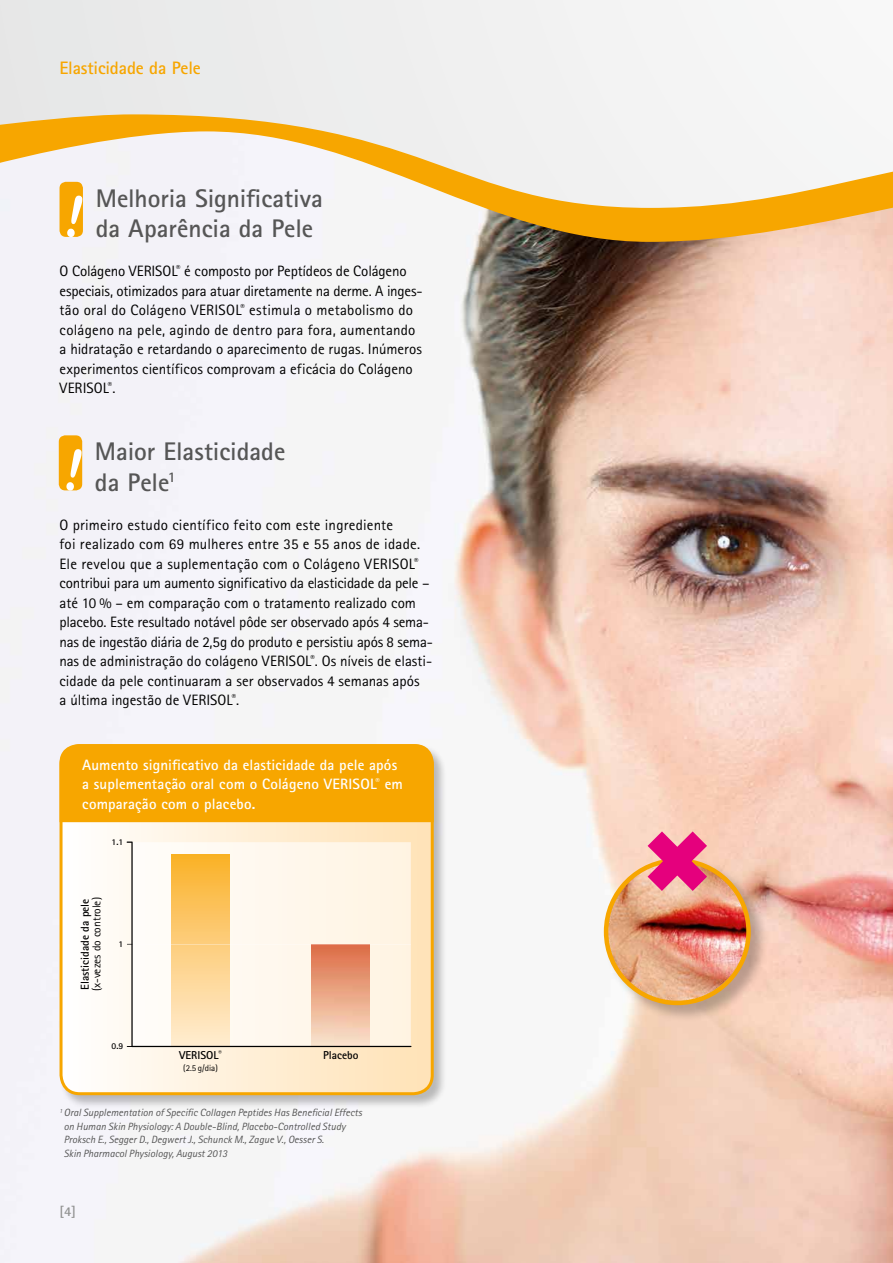
<style>
.page{position:relative;width:893px;height:1263px;background:#fff}
.page>*{position:absolute;margin:0;border:0;box-sizing:border-box;transform-origin:0 0}
.t1{font:700 25.5px/30.6px "Rotis Sans Serif";letter-spacing:-.005em;color:#565656}
.t2{font:700 18px "Rotis Sans Serif";letter-spacing:-.01em;color:#f7a600}
.t3{font:15px/19.5px "Rotis Sans Serif";color:#000}
.t4{font:700 15px/19.5px "Rotis Sans Serif";letter-spacing:.01em;color:#fff}
.t5{font:700 13.5px "Rotis Sans Serif";color:#8f908f}
.t6{font:700 11.4px "Rotis Sans Serif";color:#000}
.t7{font:11.4px "Rotis Sans Serif";color:#000}
.t8{font:italic 10.5px/13.5px "Rotis Sans Serif";color:#565656}
.t9{font:8.85px "Rotis Sans Serif";color:#000}
.t10{font:700 8.85px "Rotis Sans Serif";color:#000}
</style>
<div class="page">
<img style="left:0;top:261px;width:893px;height:1002px">
<div style="left:0;top:0;width:740px;height:114px;background:#eee"></div>
<svg style="left:0;top:114px;width:893px;height:147px;fill:#f4f2f3"></svg>
<div style="left:59px;top:743px;width:388px;height:365px;background:#000;opacity:.25"></div>
<svg style="left:61px;top:822px;width:371px;height:272px"></svg>
<svg style="left:127px;top:841px;width:284px;height:206px"></svg>
<div style="left:60px;top:744px;width:374px;height:351px;border:3px solid #f7a600;border-radius:19px"></div>
<div style="left:60px;top:744px;width:374px;height:78px;background:#f7a600"></div>
<div style="left:60px;top:182px;width:23px;height:55px;background:#f7a600;border-radius:6px"></div>
<svg style="left:66px;top:195px;width:17px;height:43px"></svg>
<div style="left:59px;top:435px;width:23px;height:55px;background:#f7a600;border-radius:6px"></div>
<svg style="left:66px;top:448px;width:17px;height:44px"></svg>
<div style="left:603px;top:857px;width:165px;height:165px;background:#000;opacity:.25"></div>
<img style="left:606px;top:860px;width:142px;height:143px;border-radius:71px">
<div style="left:604px;top:858px;width:147px;height:147px;border:4px solid #f7a600;border-radius:50%"></div>
<svg style="left:648px;top:831px;width:59px;height:60px;background:#eb4c8b"></svg>
<p class="t2" style="left:60px;top:56px;width:143px">Elasticidade da Pele</p>
<h1 class="t1" style="left:96px;top:182px;width:229px">Melhoria Significativa da Aparência da Pele</h1>
<p class="t3" style="left:60px;top:261px;width:365px">O Colágeno VERISOL<sup>®</sup> é composto por Peptídeos de Colágeno especiais, otimizados para atuar diretamente na derme. A inges&shy;tão oral do Colágeno VERISOL<sup>®</sup> estimula o metabolismo do colágeno na pele, agindo de dentro para fora, aumentando a hidratação e retardando o aparecimento de rugas. Inúmeros experimentos científicos comprovam a eficácia do Colágeno VERISOL<sup>®</sup>.</p>
<h1 class="t1" style="left:95px;top:436px;width:192px">Maior Elasticidade da Pele<sup>1</sup></h1>
<p class="t3" style="left:60px;top:515px;width:375px">O primeiro estudo científico feito com este ingrediente<br>foi realizado com 69 mulheres entre 35 e 55 anos de idade.<br>Ele revelou que a suplementação com o Colágeno VERISOL<sup>® </sup>contribui para um aumento significativo da elasticidade da pele – até 10 % – em comparação com o tratamento realizado com placebo. Este resultado notável pôde ser observado após 4 sema&shy;nas de ingestão diária de 2,5g do produto e persistiu após 8 sema&shy;nas de administração do colágeno VERISOL<sup>®</sup>. Os níveis de elasti&shy;cidade da pele continuaram a ser observados 4 semanas após<br>a última ingestão de VERISOL<sup>®</sup>.</p>
<p class="t4" style="left:82px;top:754px;width:322px">Aumento significativo da elasticidade da pele após a suplementação oral com o Colágeno VERISOL<sup>®</sup> em comparação com o placebo.</p>
<p class="t10" style="left:112px;top:837px;width:13px">1.1</p>
<p class="t6" style="left:78px;top:990px;width:93px;rotate:-90deg">Elasticidade da pele</p>
<p class="t7" style="left:90px;top:991px;width:96px;rotate:-90deg">(x-vezes do controle)</p>
<p class="t10" style="left:119px;top:938px;width:6px">1</p>
<p class="t10" style="left:112px;top:1041px;width:13px">0.9</p>
<p class="t6" style="left:179px;top:1048px;width:44px">VERISOL<sup>®</sup></p>
<p class="t9" style="left:183px;top:1062px;width:36px">(2.5 g/dia)</p>
<p class="t6" style="left:323px;top:1048px;width:37px">Placebo</p>
<p class="t8" style="left:64px;top:1106px;width:300px;text-indent:-4px"><sup>1</sup> Oral Supplementation of Specific Collagen Peptides Has Beneficial Effects on Human Skin Physiology: A Double-Blind, Placebo-Controlled Study Proksch E., Segger D., Degwert J., Schunck M., Zague V., Oesser S.<br>Skin Pharmacol Physiology, August 2013</p>
<p class="t5" style="left:60px;top:1203px;width:18px">[4]</p>
</div>
